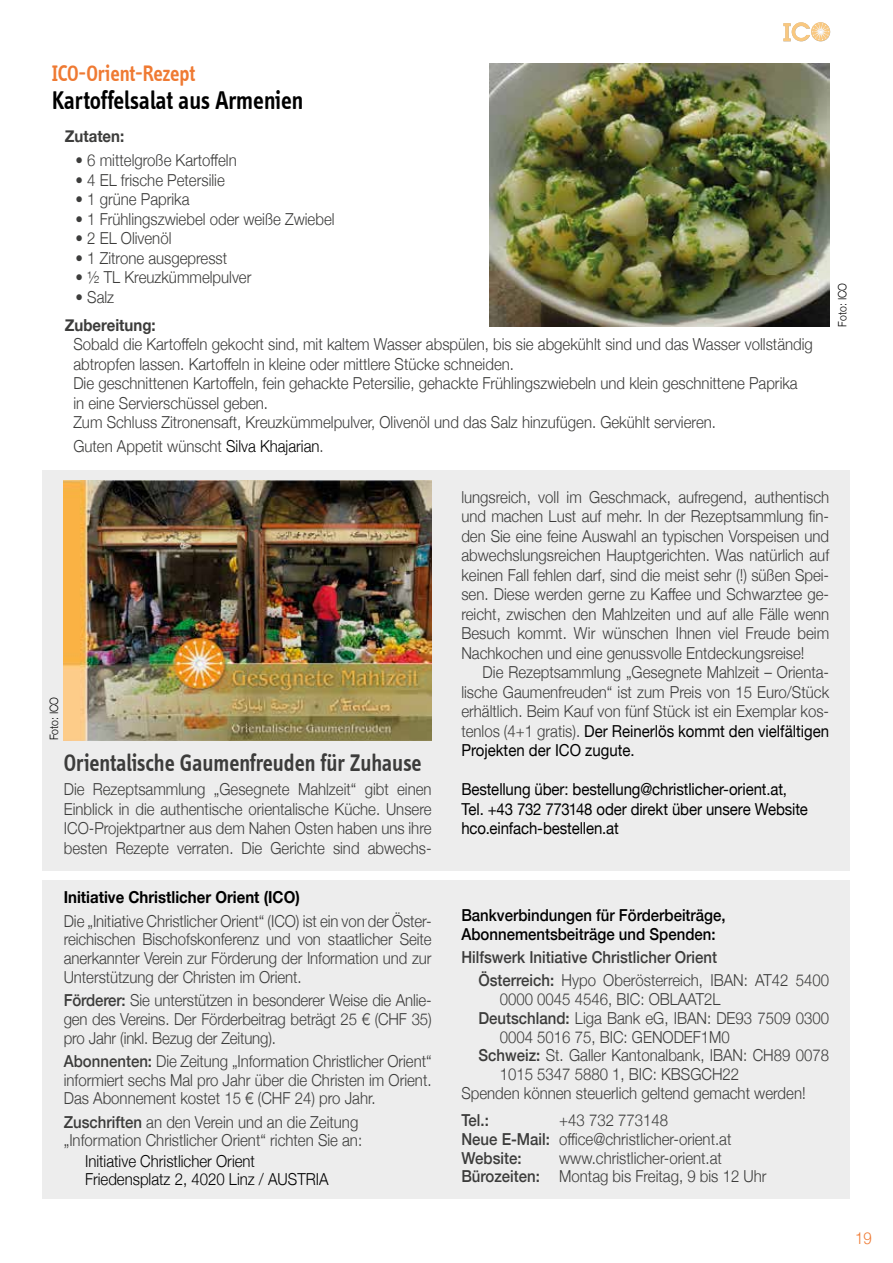
<style>
.page{position:relative;width:893px;height:1263px;background:#fff}
.page>*{position:absolute;margin:0;border:0;box-sizing:border-box;transform-origin:0 0}
.t1{font:600 26.4px "Info Disp";color:#000;scale:.91 1}
.t2{font:600 24.75px "Info Disp";color:#3c3c3b;scale:.91 1}
.t3{font:600 23.1px "Info Disp";letter-spacing:-.005em;color:#ef7a33;scale:.91 1}
.t4{font:300 16.5px/19.5px "Helvetica Neue";color:#3c3c3b;text-align:justify;scale:.91 1}
.t5{font:16.5px/19.5px "Helvetica Neue";letter-spacing:-.005em;color:#000;scale:.91 1}
.t6{font:500 16.5px/23px "Helvetica Neue";color:#3c3c3b;scale:.91 1}
.t7{font:500 16.5px/18.8px "Helvetica Neue";color:#000;scale:.91 1}
.t8{font:300 16.5px/18.8px "Helvetica Neue";color:#000;scale:.91 1}
.t9{font:700 16.5px "Helvetica Neue";color:#000;scale:.91 1}
.t10{font:700 16.5px "Helvetica Neue";color:#3c3c3b;scale:.91 1}
.t11{font:300 16.5px "Helvetica Neue";color:#ef7a33;scale:.91 1}
.t12{font:300 11.55px "Helvetica Neue";color:#000;scale:.91 1}
.s1{color:#000}
.s2{font-weight:500}
.s3{font-weight:400;color:#000}
.s4{font-weight:300}
</style>
<div class="page">
<svg style="left:783px;top:22px;width:47px;height:19px"></svg>
<div style="left:43px;top:880px;width:807px;height:319px;background:#ededed"></div>
<div style="left:43px;top:470px;width:807px;height:401px;background:#ededed"></div>
<img style="left:64px;top:480px;width:368px;height:260px">
<img style="left:490px;top:64px;width:339px;height:263px">
<h3 class="t3" style="left:52px;top:60px;width:159px">ICO-Orient-Rezept</h3>
<h1 class="t1" style="left:52px;top:86px;width:278px">Kartoffelsalat aus Armenien</h1>
<p class="t10" style="left:65px;top:123px;width:67px">Zutaten:</p>
<p class="t4" style="left:76px;top:149px;width:179px">• 6 mittelgroße Kartoffeln</p>
<p class="t4" style="left:76px;top:169px;width:165px">• 4 EL frische Petersilie</p>
<p class="t4" style="left:76px;top:188px;width:127px">• 1 grüne Paprika</p>
<p class="t4" style="left:76px;top:208px;width:286px">• 1 Frühlingszwiebel oder weiße Zwiebel</p>
<p class="t4" style="left:76px;top:227px;width:107px">• 2 EL Olivenöl</p>
<p class="t4" style="left:76px;top:247px;width:168px">• 1 Zitrone ausgepresst</p>
<p class="t4" style="left:76px;top:266px;width:195px">• ½ TL Kreuzkümmelpulver</p>
<p class="t4" style="left:76px;top:286px;width:44px">• Salz</p>
<p class="t10" style="left:65px;top:312px;width:101px">Zubereitung:</p>
<p class="t4" style="left:73px;top:333px;width:814px;text-align:left">Sobald die Kartoffeln gekocht sind, mit kaltem Wasser abspülen, bis sie abgekühlt sind und das Wasser vollständig abtropfen lassen. Kartoffeln in kleine oder mittlere Stücke schneiden.<br>Die geschnittenen Kartoffeln, fein gehackte Petersilie, gehackte Frühlingszwiebeln und klein geschnittene Paprika<br>in eine Servierschüssel geben.<br>Zum Schluss Zitronensaft, Kreuzkümmelpulver, Olivenöl und das Salz hinzufügen. Gekühlt servieren.</p>
<p class="t4" style="left:73px;top:435px;width:277px">Guten Appetit wünscht <span class="s1">Silva Khajarian</span>.</p>
<p class="t12" style="left:833px;top:327px;width:50px;rotate:-90deg">Foto: ICO</p>
<p class="t12" style="left:45px;top:740px;width:50px;rotate:-90deg">Foto: ICO</p>
<h2 class="t2" style="left:64px;top:749px;width:395px">Orientalische Gaumenfreuden für Zuhause</h2>
<p class="t4" style="left:64px;top:778px;width:406px">Die Rezeptsammlung „Gesegnete Mahlzeit“ gibt einen Einblick in die authentische orientalische Küche. Unsere ICO-Projektpartner aus dem Nahen Osten haben uns ihre besten Rezepte verraten. Die Gerichte sind abwechs-</p>
<p class="t9" style="left:64px;top:884px;width:261px">Initiative Christlicher Orient (ICO)</p>
<p class="t4" style="left:64px;top:910px;width:406px;line-height:18.8px">Die „Initiative Christlicher Orient“ (ICO) ist ein von der Öster&shy;reichischen Bischofskonferenz und von staatlicher Seite anerkannter Verein zur Förderung der Information und zur Unterstützung der Christen im Orient.</p>
<p class="t4" style="left:64px;top:990px;width:406px;line-height:18.8px"><span class="s2">Förderer:</span> Sie unterstützen in besonderer Weise die Anlie&shy;gen des Vereins. Der Förderbeitrag beträgt 25 € (CHF 35) pro Jahr (inkl. Bezug der Zeitung).</p>
<p class="t4" style="left:64px;top:1050px;width:406px;line-height:18.8px"><span class="s2">Abonnenten:</span> Die Zeitung „Information Christlicher Orient“ informiert sechs Mal pro Jahr über die Christen im Orient.<br>Das Abonnement kostet 15 € (CHF 24) pro Jahr.</p>
<p class="t4" style="left:64px;top:1111px;width:329px;line-height:18.8px"><span class="s2">Zuschriften</span> an den Verein und an die Zeitung „Information Christlicher Orient“ richten Sie an:</p>
<p class="t8" style="left:85px;top:1150px;width:269px">Initiative Christlicher Orient<br>Friedensplatz 2, 4020 Linz / AUSTRIA</p>
<p class="t4" style="left:461px;top:486px;width:406px">lungsreich, voll im Geschmack, aufregend, authentisch und machen Lust auf mehr. In der Rezeptsammlung fin&shy;den Sie eine feine Auswahl an typischen Vorspeisen und abwechslungsreichen Hauptgerichten. Was natürlich auf keinen Fall fehlen darf, sind die meist sehr (!) süßen Spei&shy;sen. Diese werden gerne zu Kaffee und Schwarztee ge&shy;reicht, zwischen den Mahlzeiten und auf alle Fälle wenn Besuch kommt. Wir wünschen Ihnen viel Freude beim Nachkochen und eine genussvolle Entdeckungsreise!</p>
<p class="t4" style="left:461px;top:661px;width:406px;text-indent:21px">Die Rezeptsammlung „Gesegnete Mahlzeit – Orienta&shy;lische Gaumenfreuden“ ist zum Preis von 15 Euro/Stück erhältlich. Beim Kauf von fünf Stück ist ein Exemplar kos&shy;tenlos (4+1 gratis). <span class="s3">Der Reinerlös kommt den vielfältigen Projekten der ICO zugute.</span></p>
<p class="t5" style="left:461px;top:780px;width:382px">Bestellung über: bestellung@christlicher-orient.at,<br>Tel. +43 732 773148 oder direkt über unsere Website hco.einfach-bestellen.at</p>
<p class="t7" style="left:461px;top:905px;width:292px">Bankverbindungen für Förderbeiträge,<br>Abonnementsbeiträge und Spenden:</p>
<p class="t6" style="left:478px;top:945px;width:387px;text-indent:-17px">Hilfswerk Initiative Christlicher Orient<br>Österreich: <span class="s4">Hypo Oberösterreich, IBAN: AT42 5400</span></p>
<p class="t4" style="left:500px;top:988px;width:244px">0000 0045 4546, BIC: OBLAAT2L</p>
<p class="t4" style="left:478px;top:1007px;width:387px"><span class="s2">Deutschland:</span> Liga Bank eG, IBAN: DE93 7509 0300</p>
<p class="t4" style="left:500px;top:1026px;width:254px">0004 5016 75, BIC: GENODEF1M0</p>
<p class="t4" style="left:478px;top:1044px;width:387px"><span class="s2">Schweiz:</span> St. Galler Kantonalbank, IBAN: CH89 0078</p>
<p class="t4" style="left:500px;top:1063px;width:265px">1015 5347 5880 1, BIC: KBSGCH22</p>
<p class="t4" style="left:461px;top:1082px;width:380px">Spenden können steuerlich geltend gemacht werden!</p>
<p class="t6" style="left:461px;top:1107px;width:32px">Tel.:</p>
<p class="t4" style="left:461px;top:1109px;width:298px;line-height:18.8px;text-align:left;text-indent:98px">+43 732 773148<br><span class="s2">Neue E-Mail:</span> office@christlicher-orient.at<br><span class="s2">Website:</span></p>
<p class="t4" style="left:461px;top:1147px;width:337px;line-height:18.8px;text-indent:98px">www.christlicher-orient.at<br><span class="s2">Bürozeiten:</span> Montag bis Freitag, 9 bis 12 Uhr</p>
<p class="t11" style="left:855px;top:1225px;width:20px">19</p>
</div>
